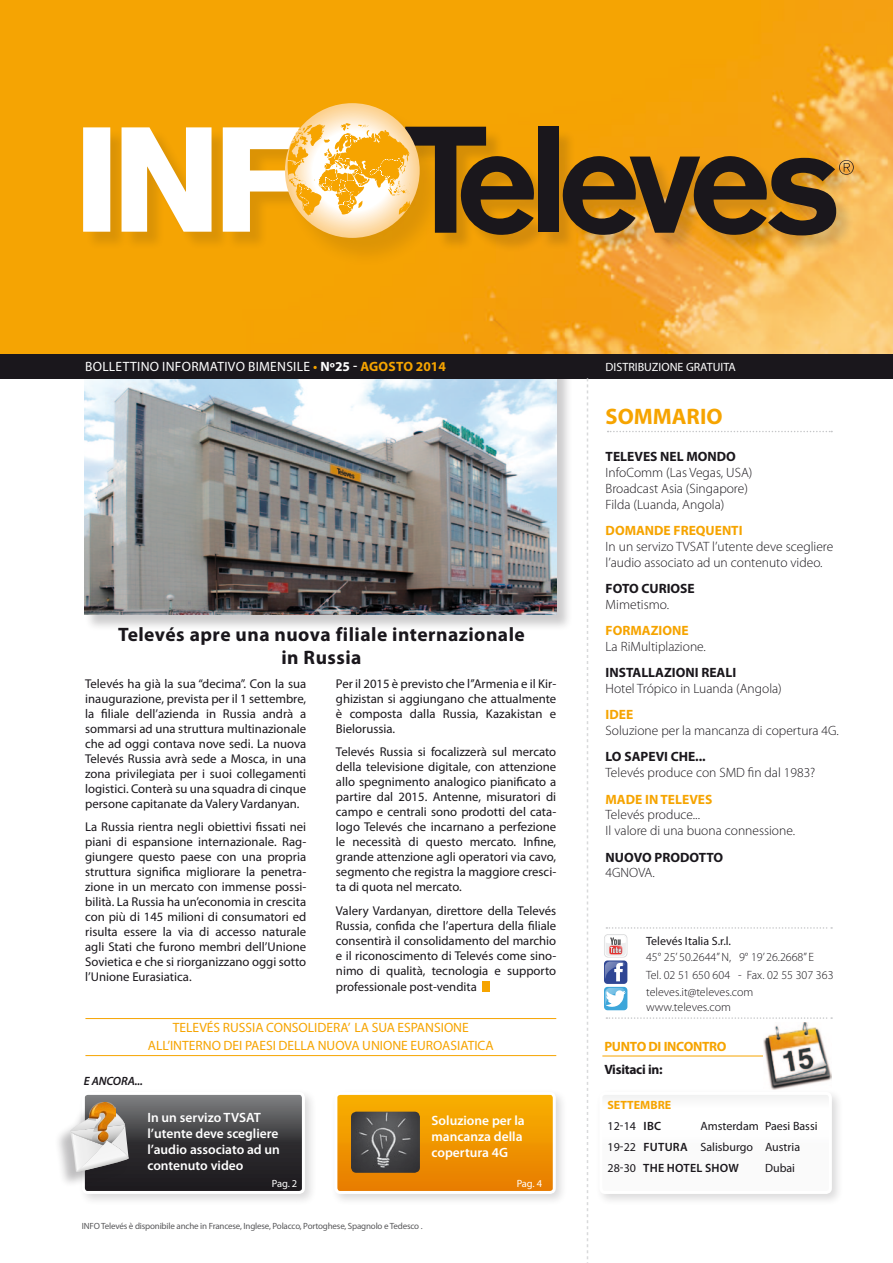
<style>
.page{position:relative;width:893px;height:1263px;background:#fff}
.page>*{position:absolute;margin:0;border:0;box-sizing:border-box;transform-origin:0 0}
.t1{font:700 22.5px "Myriad Pro";color:#f6a400}
.t2{font:700 19.5px/23.4px "Myriad Pro";letter-spacing:.025em;color:#1a171c;text-align:center}
.t3{font:300 13.5px/15.8px "Myriad Pro";color:#1a171c}
.t4{font:600 13.5px/16.2px "Myriad Pro";color:#fff}
.t5{font:13.5px/18px "Myriad Pro";color:#f6a400}
.t6{font:700 13.5px "Myriad Pro";color:#1a171c}
.t7{font:700 13.5px "Myriad Pro";color:#f6a400}
.t8{font:13.5px "Myriad Pro";letter-spacing:.02em;color:#fff}
.t9{font:700 13.5px "Myriad Pro";letter-spacing:-.02em;color:#f6a400}
.t10{font:700 13.5px "Myriad Pro";letter-spacing:-.02em;color:#1a171c}
.t11{font:12.75px/15px "Myriad Pro";color:#1a171c;text-align:justify}
.t12{font:300 12px/17.7px "Myriad Pro";color:#1a171c}
.t13{font:12px/21.3px "Myriad Pro";color:#1a171c}
.t14{font:12px "Myriad Pro";color:#fff}
.t15{font:700 12px/21.3px "Myriad Pro";color:#f6a400}
.t16{font:italic 600 12px "Myriad Pro";letter-spacing:-.01em;color:#1a171c}
.t17{font:10.5px "Myriad Pro";letter-spacing:-.025em;color:#fff}
.t18{font:9px "Myriad Pro";letter-spacing:-.02em;color:#58585a}
.s1{font-weight:400;color:#fff}
.s2{font-weight:600}
.s3{color:#fff}
.s4{font-weight:600;color:#fff}
.s5{font-weight:400;color:#1a171c}
.s6{font-weight:600;color:#1a171c}
</style>
<div class="page">
<div style="left:85px;top:325px;width:488px;height:307px;background:#1a171c;opacity:.22"></div>
<img style="left:84px;top:378px;width:472px;height:237px">
<img style="left:0;top:0;width:893px;height:354px">
<div style="left:0;top:354px;width:893px;height:24px;background:#1a171c"></div>
<svg style="left:587px;top:378px;width:1px;height:885px"></svg>
<div style="left:85px;top:130px;width:233px;height:121px;background:#1a171c;opacity:.12"></div>
<div style="left:407px;top:129px;width:465px;height:125px;background:#1a171c;opacity:.15"></div>
<div style="left:538px;top:126px;width:20px;height:106px;background:#1a171c"></div>
<svg style="left:562px;top:155px;width:292px;height:80px;background:#755320"></svg>
<div style="left:285px;top:105px;width:163px;height:163px;background:#1a171c;opacity:.11"></div>
<svg style="left:285px;top:103px;width:135px;height:135px"></svg>
<svg style="left:83px;top:123px;width:455px;height:112px"></svg>
<svg style="left:608px;top:431px;width:224px;height:1px"></svg>
<div style="left:78px;top:1088px;width:239px;height:118px;background:#1a171c;opacity:.16"></div>
<div style="left:82px;top:1092px;width:223px;height:102px;border:3px solid #fff;border-radius:4px"></div>
<div style="left:330px;top:1088px;width:238px;height:118px;background:#1a171c;opacity:.16"></div>
<svg style="left:338px;top:1096px;width:214px;height:94px;background:#ef9600"></svg>
<div style="left:334px;top:1092px;width:222px;height:102px;border:3px solid #fff;border-radius:4px"></div>
<img style="left:351px;top:1112px;width:69px;height:61px">
<div style="left:54px;top:1103px;width:74px;height:85px;background:#1a171c;opacity:.28"></div>
<svg style="left:70px;top:1093px;width:233px;height:99px;background:#5b5a5c"></svg>
<img style="left:89px;top:1103px;width:26px;height:38px">
<div style="left:595px;top:1088px;width:249px;height:118px;background:#1a171c;opacity:.16"></div>
<svg style="left:603px;top:1096px;width:225px;height:94px"></svg>
<div style="left:599px;top:1092px;width:233px;height:102px;border:3px solid #fff;border-radius:4px"></div>
<hr style="left:602px;top:1056px;width:216px;height:1px;background:#f6a400">
<svg style="left:606px;top:1017px;width:226px;height:2px"></svg>
<svg style="left:606px;top:927px;width:226px;height:2px"></svg>
<img style="left:764px;top:1022px;width:68px;height:68px">
<div style="left:604px;top:934px;width:23px;height:23px;background:#e1e2e2;border-radius:4px"></div>
<div style="left:605px;top:935px;width:22px;height:22px;background:#fff;border-radius:4px"></div>
<svg style="left:605px;top:936px;width:21px;height:20px"></svg>
<svg style="left:605px;top:936px;width:21px;height:18px"></svg>
<div style="left:604px;top:960px;width:23px;height:24px;background:#2f4694;border-radius:4px"></div>
<svg style="left:605px;top:961px;width:20px;height:20px"></svg>
<div style="left:604px;top:987px;width:23px;height:23px;background:#3da6da;border-radius:4px"></div>
<svg style="left:605px;top:988px;width:21px;height:19px"></svg>
<hr style="left:85px;top:1018px;width:471px;height:1px;background:#f6a400">
<hr style="left:85px;top:1055px;width:471px;height:1px;background:#f6a400">
<div style="left:482px;top:981px;width:8px;height:10px;background:#f6a400"></div>
<p class="t8" style="left:85px;top:358px;width:171px">BOLLETTINO INFORMATIVO bimensi</p>
<p class="t7" style="left:297px;top:358px;width:151px"><span class="s1">Le</span> <span class="s2">•</span> <span class="s3">Nº25</span> <span class="s4">-</span> AGOSTO 2014</p>
<p class="t14" style="left:606px;top:359px;width:132px">DISTRIBUZIONE GRATUITA</p>
<h2 class="t2" style="left:118px;top:622px;width:408px">Televés apre una nuova filiale internazionale in Russia</h2>
<p class="t11" style="left:85px;top:676px;width:223px">Televés ha già la sua “decima”. Con la sua inaugurazione, prevista per il 1 settembre, la filiale dell’azienda in Russia andrà a sommarsi ad una struttura multinazionale che ad oggi contava nove sedi. La nuova Televés Russia avrà sede a Mosca, in una zona privilegiata per i suoi collegamenti logistici. Conterà su una squadra di cinque persone capitanate da Valery Vardanyan.</p>
<p class="t11" style="left:85px;top:819px;width:223px">La Russia rientra negli obiettivi fissati nei piani di espansione internazionale. Rag&shy;giungere questo paese con una propria struttura significa migliorare la penetra&shy;zione in un mercato con immense possi&shy;bilità. La Russia ha un’economia in crescita con più di 145 milioni di consumatori ed risulta essere la via di accesso naturale agli Stati che furono membri dell’Unione Sovietica e che si riorganizzano oggi sotto l’Unione Eurasiatica.</p>
<p class="t11" style="left:336px;top:676px;width:222px">Per il 2015 è previsto che l’’Armenia e il Kir&shy;ghizistan si aggiungano che attualmente è composta dalla Russia, Kazakistan e Bielorussia.</p>
<p class="t11" style="left:336px;top:744px;width:222px">Televés Russia si focalizzerà sul mercato della televisione digitale, con attenzione allo spegnimento analogico pianificato a partire dal 2015. Antenne, misuratori di campo e centrali sono prodotti del cata&shy;logo Televés che incarnano a perfezione le necessità di questo mercato. Infine, grande attenzione agli operatori via cavo, segmento che registra la maggiore cresci&shy;ta di quota nel mercato.</p>
<p class="t11" style="left:336px;top:903px;width:222px">Valery Vardanyan, direttore della Televés Russia, confida che l’apertura della filiale consentirà il consolidamento del marchio e il riconoscimento di Televés come sino&shy;nimo di qualità, tecnologia e supporto</p>
<p class="t11" style="left:336px;top:979px;width:142px">professionale post-vendita</p>
<p class="t5" style="left:148px;top:1018px;width:347px;text-indent:59px">és RusSia CONSOLIDERA’ LA SUA ESPANSIONE<br>ALL’INTERNO DEI PAESI DELLA NUOVA UNIONE EUROASIATICA</p>
<p class="t5" style="left:173px;top:1018px;width:15px">Telev</p>
<p class="t16" style="left:84px;top:1073px;width:61px">E ANCORA...</p>
<p class="t4" style="left:147px;top:1109px;width:134px">In un servizo TVSAT l’utente deve scegliere l’audio associato ad un contenuto video</p>
<p class="t4" style="left:432px;top:1111px;width:95px">Soluzione per la mancanza della copertura 4G</p>
<p class="t17" style="left:272px;top:1177px;width:27px">Pag. 2</p>
<p class="t17" style="left:517px;top:1177px;width:27px">Pag. 4</p>
<p class="t18" style="left:82px;top:1220px;width:342px">INFO Televés è disponibile anche in Francese, Inglese, Polacco, Portoghese, Spagnolo e Tedesco .</p>
<h1 class="t1" style="left:606px;top:402px;width:118px">SOMMARIO</h1>
<p class="t6" style="left:606px;top:448px;width:132px">TELEVES NEL MONDO</p>
<p class="t3" style="left:606px;top:465px;width:148px">InfoComm (Las Vegas, USA)<br>Broadcast Asia (Singapore)<br>Filda (Luanda, Angola)</p>
<p class="t7" style="left:606px;top:522px;width:138px">DOMANDE FREQUENTI</p>
<p class="t3" style="left:606px;top:538px;width:229px">In un servizo TVSAT l’utente deve scegliere l’audio associato ad un contenuto video.</p>
<p class="t6" style="left:606px;top:580px;width:91px">FOTO CURIOSE</p>
<p class="t3" style="left:606px;top:596px;width:65px">Mimetismo.</p>
<p class="t7" style="left:606px;top:622px;width:84px">FORMAZIONE</p>
<p class="t3" style="left:606px;top:638px;width:102px">La RiMultiplazione.</p>
<p class="t6" style="left:606px;top:664px;width:132px">INSTALLAZIONI REALI</p>
<p class="t3" style="left:606px;top:680px;width:178px">Hotel Trópico in Luanda (Angola)</p>
<p class="t7" style="left:606px;top:706px;width:29px">IDEE</p>
<p class="t3" style="left:606px;top:723px;width:235px">Soluzione per la mancanza di copertura 4G.</p>
<p class="t6" style="left:606px;top:748px;width:102px">LO SAPEVI CHE...</p>
<p class="t3" style="left:606px;top:765px;width:211px">Televés produce con SMD fin dal 1983?</p>
<p class="t7" style="left:606px;top:790px;width:108px">MADE IN TELEVES</p>
<p class="t3" style="left:606px;top:807px;width:191px">Televés produce...<br>Il valore di una buona connessione.</p>
<p class="t6" style="left:606px;top:848px;width:119px">NUOVO PRODOTTO</p>
<p class="t3" style="left:606px;top:865px;width:51px">4GNOVA.</p>
<p class="t13" style="left:646px;top:930px;width:87px">Televés Italia S.r.l.</p>
<p class="t12" style="left:646px;top:948px;width:189px">45° 25’ 50.2644” N, 9° 19’ 26.2668” E<br>Tel. 02 51 650 604 - Fax. 02 55 307 363 televes.it@televes.com</p>
<p class="t12" style="left:646px;top:998px;width:86px">www.televes.com</p>
<p class="t9" style="left:604px;top:1037px;width:124px">PUNTO DI INCONTRO</p>
<p class="t10" style="left:604px;top:1061px;width:60px">Visitaci in:</p>
<p class="t15" style="left:607px;top:1093px;width:65px">SETTEMBRE<br><span class="s5">12-14</span> <span class="s6">IBC</span></p>
<p class="t13" style="left:607px;top:1115px;width:212px;text-indent:93px">Amsterdam Paesi Bassi<br>19-22 <span class="s2">FUTURA</span> Salisburgo Austria<br>28-30 <span class="s2">The hotel show</span></p>
<p class="t13" style="left:765px;top:1157px;width:32px">Dubai</p>
</div>
